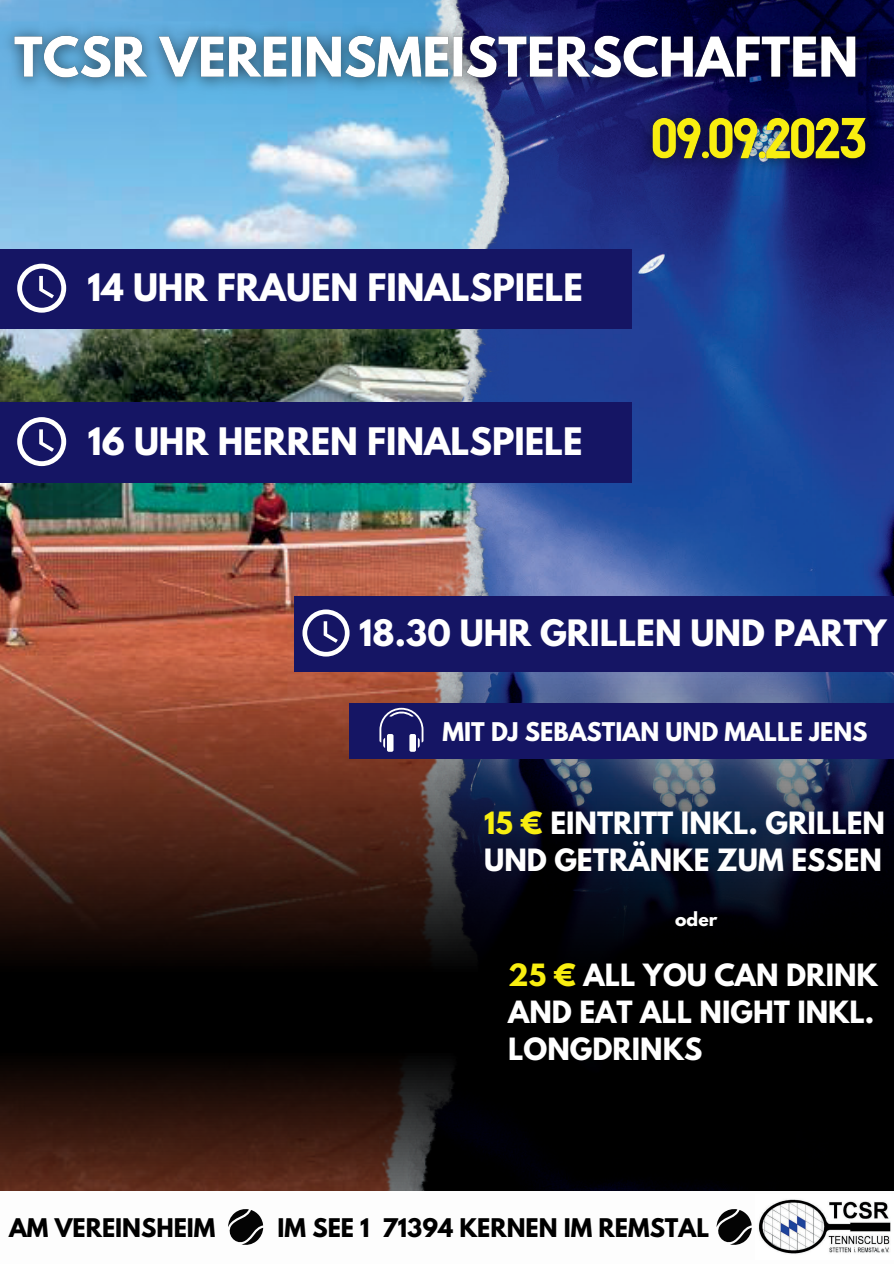
<style>
.page{position:relative;width:894px;height:1264px;background:#fff}
.page>*{position:absolute;margin:0;border:0;box-sizing:border-box;transform-origin:0 0}
.t1{font:700 33.6px "League Spartan";color:#fff}
.t2{font:700 32.25px "League Spartan";color:#fff}
.t3{font:700 27.15px/37.2px "League Spartan";color:#fff}
.t4{font:700 22.8px "League Spartan";color:#000}
.t5{font:700 22.8px "League Spartan";color:#fff}
.t6{font:700 17.25px "League Spartan";color:#fff}
.s1{color:#f8ee10}
</style>
<div class="page">
<img style="left:508px;top:0;width:385px;height:596px">
<img style="left:0;top:0;width:379px;height:632px">
<img style="left:379px;top:0;width:129px;height:596px">
<svg style="left:0;top:632px;width:893px;height:559px;background:#2a1a1a"></svg>
<div style="left:0;top:249px;width:630px;height:79px;background:#151564"></div>
<svg style="left:17px;top:264px;width:49px;height:49px"></svg>
<div style="left:295px;top:596px;width:598px;height:76px;background:#151564"></div>
<svg style="left:302px;top:609px;width:47px;height:47px"></svg>
<div style="left:349px;top:703px;width:544px;height:55px;background:#151564"></div>
<div style="left:409px;top:734px;width:7px;height:17px;background:#fff;border-radius:2px"></div>
<div style="left:387px;top:734px;width:6px;height:17px;background:#fff;border-radius:2px"></div>
<svg style="left:379px;top:707px;width:44px;height:41px"></svg>
<img style="left:0;top:13px;width:879px;height:104px">
<img style="left:631px;top:84px;width:257px;height:104px">
<img style="left:758px;top:1199px;width:133px;height:55px">
<svg style="left:228px;top:1209px;width:35px;height:36px"></svg>
<div style="left:0;top:403px;width:630px;height:79px;background:#151564"></div>
<svg style="left:17px;top:417px;width:49px;height:49px"></svg>
<svg style="left:716px;top:1209px;width:35px;height:36px"></svg>
<p class="t1" style="left:88px;top:271px;width:496px">14 UHR FRAUEN FINALSPIELE</p>
<p class="t1" style="left:88px;top:424px;width:496px">16 UHR HERREN FINALSPIELE</p>
<p class="t2" style="left:359px;top:616px;width:528px">18.30 UHR GRILLEN UND PARTY</p>
<p class="t5" style="left:442px;top:720px;width:426px">MIT DJ SEBASTIAN UND MALLE JENS</p>
<p class="t3" style="left:484px;top:808px;width:402px"><span class="s1">15 €</span> EINTRITT INKL. GRILLEN<br>UND GETRÄNKE ZUM ESSEN</p>
<p class="t6" style="left:675px;top:910px;width:44px">oder</p>
<p class="t3" style="left:508px;top:959px;width:371px"><span class="s1">25 €</span> ALL YOU CAN DRINK<br>AND EAT ALL NIGHT INKL.<br>LONGDRINKS</p>
<p class="t4" style="left:9px;top:1215px;width:208px">AM VEREINSHEIM</p>
<p class="t4" style="left:277px;top:1215px;width:433px">IM SEE 1 71394 KERNEN IM REMSTAL</p>
</div>
